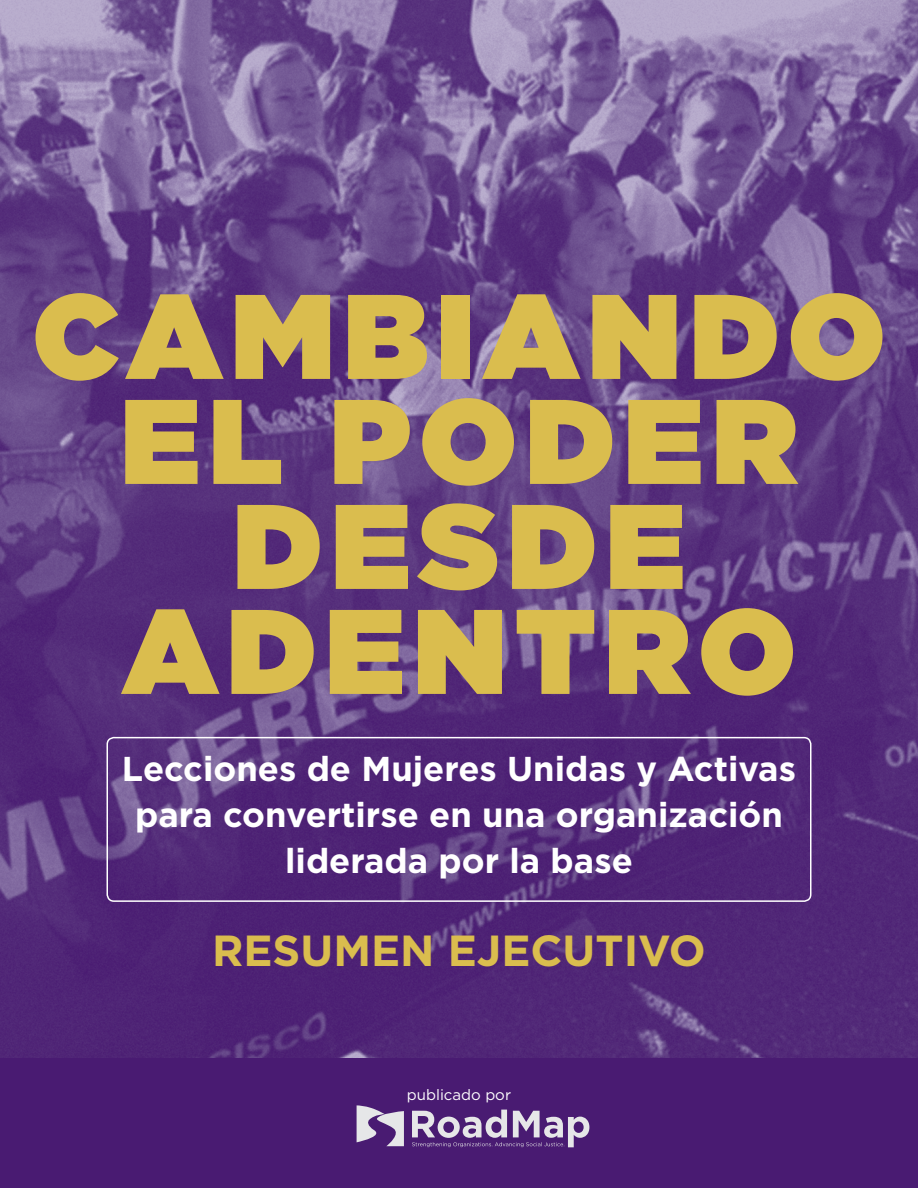
<style>
.page{position:relative;width:918px;height:1188px;background:#fff}
.page>*{position:absolute;margin:0;border:0;box-sizing:border-box;transform-origin:0 0}
.t1{font:900 120px/105px "Gotham";letter-spacing:.07em;color:#dabd4e;text-align:center}
.t2{font:700 43.5px "Gotham";color:#dabd4e}
.t3{font:700 34.5px/46.2px "Gotham";color:#fff;text-align:center}
.t4{font:15px "Gotham";color:#fff}
</style>
<div class="page">
<img style="left:0;top:0;width:918px;height:1058px">
<div style="left:106px;top:737px;width:706px;height:165px;border:2px solid #fff;border-radius:7px"></div>
<div style="left:0;top:1058px;width:918px;height:130px;background:#491b72"></div>
<svg style="left:357px;top:1105px;width:232px;height:42px"></svg>
<h1 class="t1" style="left:33px;top:282px;width:854px">CAMBIANDO<br>EL PODER<br>DESDE<br>ADENTRO</h1>
<p class="t3" style="left:122px;top:745px;width:676px">Lecciones de Mujeres Unidas y Activas para convertirse en una organización liderada por la base</p>
<p class="t2" style="left:212px;top:922px;width:495px">RESUMEN EJECUTIVO</p>
<p class="t4" style="left:407px;top:1085px;width:106px">publicado por</p>
</div>
